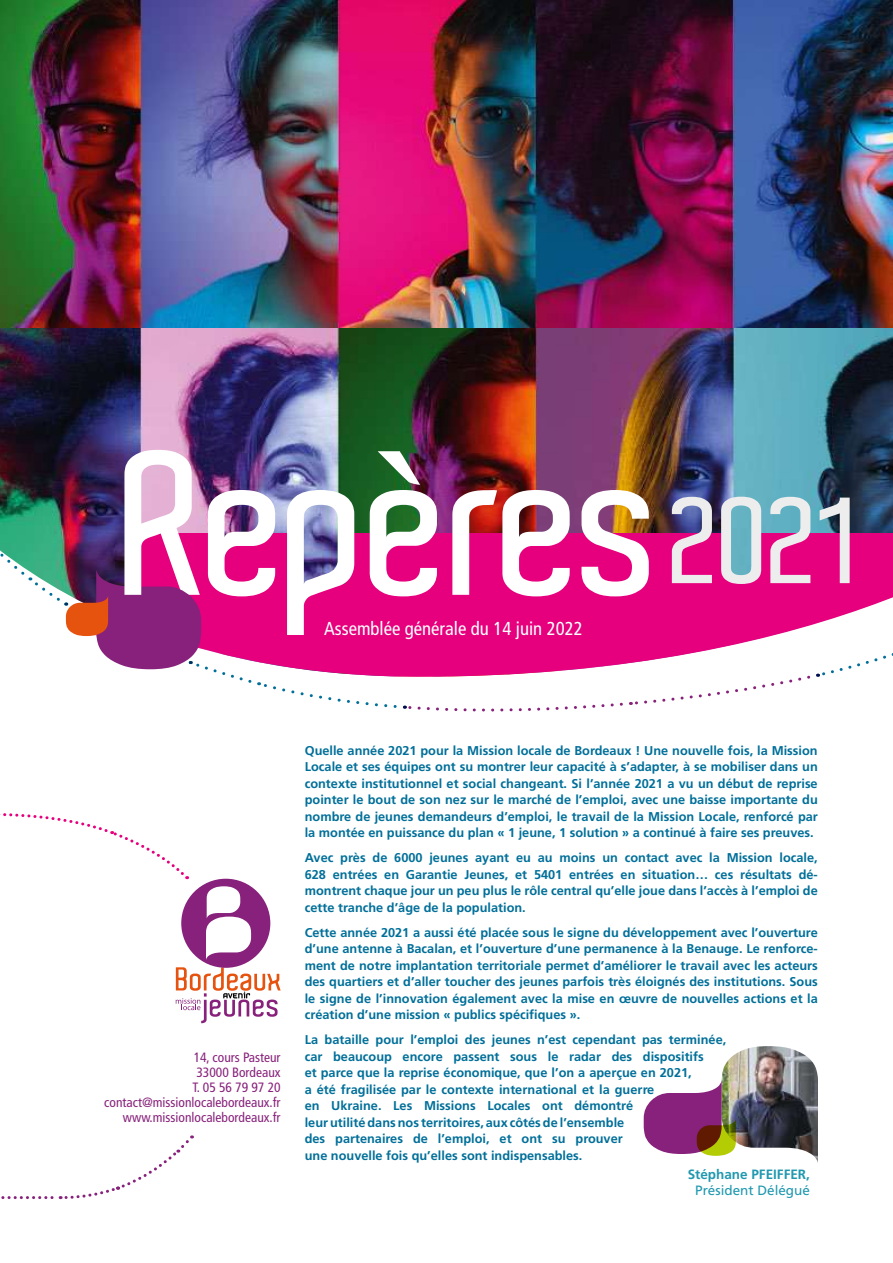
<style>
.page{position:relative;width:893px;height:1263px;background:#fff}
.page>*{position:absolute;margin:0;border:0;box-sizing:border-box;transform-origin:0 0}
.t1{font:600 117.75px "Aldo";color:#ededed}
.t2{font:condensed 18.75px "Frutiger";color:#fff}
.t3{font:condensed 13.5px/15px "Frutiger";color:#87217b;text-align:right}
.t4{font:700 13.5px "Frutiger";color:#2098af}
.t5{font:13.5px "Frutiger";color:#2098af}
.t6{font:700 12.75px/16.5px "Frutiger";color:#006f99;text-align:justify}
</style>
<div class="page">
<img style="left:0;top:0;width:893px;height:533px">
<svg style="left:0;top:813px;width:188px;height:66px"></svg>
<svg style="left:176px;top:967px;width:105px;height:56px"></svg>
<div style="left:181px;top:879px;width:89px;height:89px;background:#87217b;border-radius:50%"></div>
<svg style="left:206px;top:886px;width:45px;height:74px"></svg>
<img style="left:722px;top:1046px;width:96px;height:117px">
<img style="left:644px;top:1080px;width:92px;height:76px">
<svg style="left:404px;top:677px;width:407px;height:35px"></svg>
<svg style="left:1px;top:1135px;width:193px;height:65px"></svg>
<svg style="left:398px;top:533px;width:495px;height:144px;fill:#e6007d"></svg>
<div style="left:728px;top:502px;width:28px;height:74px;background:#64b2c2"></div>
<img style="left:124px;top:450px;width:525px;height:185px">
<img style="left:0;top:462px;width:398px;height:246px">
<h2 class="t2" style="left:324px;top:617px;width:260px">Assemblée générale du 14 juin 2022</h2>
<h1 class="t1" style="left:672px;top:475px;width:191px">2021</h1>
<p class="t3" style="left:104px;top:1050px;width:178px">14, cours Pasteur<br>33000 Bordeaux<br>T. 05 56 79 97 20 contact@missionlocalebordeaux.fr www.missionlocalebordeaux.fr</p>
<p class="t6" style="left:305px;top:742px;width:515px">Quelle année 2021 pour la Mission locale de Bordeaux ! Une nouvelle fois, la Mission Locale et ses équipes ont su montrer leur capacité à s’adapter, à se mobiliser dans un contexte institutionnel et social changeant. Si l’année 2021 a vu un début de reprise pointer le bout de son nez sur le marché de l’emploi, avec une baisse importante du nombre de jeunes demandeurs d’emploi, le travail de la Mission Locale, renforcé par la montée en puissance du plan « 1 jeune, 1 solution » a continué à faire ses preuves.</p>
<p class="t6" style="left:305px;top:849px;width:515px">Avec près de 6000 jeunes ayant eu au moins un contact avec la Mission locale, 628 entrées en Garantie Jeunes, et 5401 entrées en situation… ces résultats dé&shy;montrent chaque jour un peu plus le rôle central qu’elle joue dans l’accès à l’emploi de cette tranche d’âge de la population.</p>
<p class="t6" style="left:305px;top:924px;width:515px">Cette année 2021 a aussi été placée sous le signe du développement avec l’ouverture d’une antenne à Bacalan, et l’ouverture d’une permanence à la Benauge. Le renforce&shy;ment de notre implantation territoriale permet d’améliorer le travail avec les acteurs des quartiers et d’aller toucher des jeunes parfois très éloignés des institutions. Sous le signe de l’innovation également avec la mise en œuvre de nouvelles actions et la création d’une mission « publics spécifiques ».</p>
<p class="t6" style="left:305px;top:1031px;width:423px;text-align:left">La bataille pour l’emploi des jeunes n’est cependant pas terminée, car beaucoup encore passent sous le radar des dispositifs<br>et parce que la reprise économique, que l’on a aperçue en 2021,<br>a été fragilisée par le contexte international et la guerre<br>en Ukraine. Les Missions Locales ont démontré<br>leur utilité dans nos territoires, aux côtés de l’ensemble<br>des partenaires de l’emploi, et ont su prouver<br>une nouvelle fois qu’elles sont indispensables.</p>
<p class="t4" style="left:688px;top:1166px;width:124px">Stéphane PFEIFFER,</p>
<p class="t5" style="left:695px;top:1182px;width:116px">Président Délégué</p>
</div>
